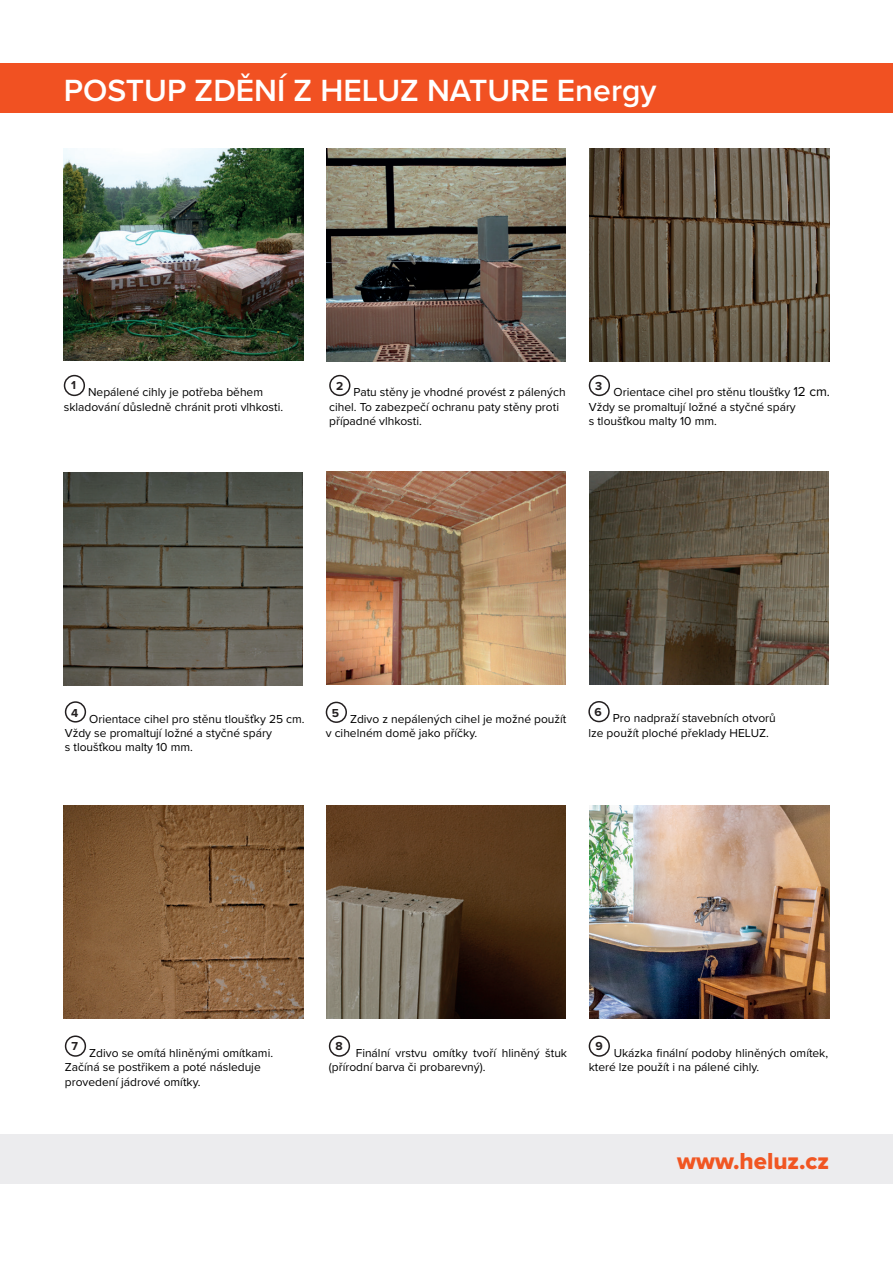
<style>
.page{position:relative;width:893px;height:1263px;background:#fff}
.page>*{position:absolute;margin:0;border:0;box-sizing:border-box;transform-origin:0 0}
.t1{font:600 31.8px "Proxima Nova";color:#fff}
.t2{font:24px "Proxima Nova Extrabld";color:#f15622}
.t3{font:12px/14.4px "Proxima Nova";color:#000}
.t4{font:700 12px "Proxima Nova";color:#231f20}
.s1{font-size:13.5px}
</style>
<div class="page">
<div style="left:0;top:64px;width:893px;height:49px;background:#f15122"></div>
<img style="left:64px;top:148px;width:239px;height:213px">
<img style="left:63px;top:473px;width:240px;height:212px">
<img style="left:64px;top:806px;width:239px;height:212px">
<img style="left:326px;top:148px;width:240px;height:213px">
<img style="left:326px;top:472px;width:240px;height:212px">
<img style="left:327px;top:806px;width:239px;height:212px">
<img style="left:590px;top:148px;width:239px;height:213px">
<img style="left:589px;top:472px;width:240px;height:212px">
<img style="left:590px;top:806px;width:239px;height:212px">
<div style="left:64px;top:375px;width:21px;height:21px;border:2px solid #231f20;border-radius:50%"></div>
<div style="left:329px;top:375px;width:21px;height:21px;border:2px solid #231f20;border-radius:50%"></div>
<div style="left:589px;top:375px;width:21px;height:21px;border:2px solid #231f20;border-radius:50%"></div>
<div style="left:65px;top:701px;width:21px;height:21px;border:2px solid #231f20;border-radius:50%"></div>
<div style="left:326px;top:702px;width:21px;height:21px;border:2px solid #231f20;border-radius:50%"></div>
<div style="left:588px;top:701px;width:22px;height:21px;border:2px solid #231f20;border-radius:50%"></div>
<div style="left:65px;top:1035px;width:21px;height:22px;border:2px solid #231f20;border-radius:50%"></div>
<div style="left:329px;top:1035px;width:21px;height:22px;border:2px solid #231f20;border-radius:50%"></div>
<div style="left:589px;top:1035px;width:21px;height:22px;border:2px solid #231f20;border-radius:50%"></div>
<div style="left:0;top:1134px;width:893px;height:49px;background:#ececee"></div>
<h1 class="t1" style="left:64px;top:67px;width:594px">POSTUP ZDĚNÍ Z HELUZ NATURE Energy</h1>
<p class="t4" style="left:71px;top:376px;width:6px">1</p>
<p class="t3" style="left:64px;top:384px;width:221px;text-align:center">Nepálené cihly je potřeba během skladování důsledně chránit proti vlhkosti.</p>
<p class="t4" style="left:336px;top:377px;width:9px">2</p>
<p class="t3" style="left:329px;top:384px;width:238px;text-indent:24px">Patu stěny je vhodné provést z pálených cihel. To zabezpečí ochranu paty stěny proti případné vlhkosti.</p>
<p class="t4" style="left:595px;top:377px;width:9px">3</p>
<p class="t3" style="left:589px;top:384px;width:243px;text-indent:25px">Orientace cihel pro stěnu tloušťky <span class="s1">12 cm.<br></span>Vždy se promaltují ložné a styčné spáry<br>s tloušťkou malty 10 mm.</p>
<p class="t4" style="left:71px;top:704px;width:9px">4</p>
<p class="t3" style="left:65px;top:711px;width:241px;text-indent:24px">Orientace cihel pro stěnu tloušťky 25 cm.<br>Vždy se promaltují ložné a styčné spáry<br>s tloušťkou malty 10 mm.</p>
<p class="t4" style="left:332px;top:704px;width:9px">5</p>
<p class="t3" style="left:326px;top:711px;width:242px;text-indent:24px">Zdivo z nepálených cihel je možné použít v cihelném domě jako příčky.</p>
<p class="t4" style="left:595px;top:703px;width:9px">6</p>
<p class="t3" style="left:588px;top:710px;width:189px;text-indent:24px">Pro nadpraží stavebních otvorů lze použít ploché překlady HELUZ.</p>
<p class="t4" style="left:72px;top:1037px;width:8px">7</p>
<p class="t3" style="left:65px;top:1045px;width:210px;text-indent:24px">Zdivo se omítá hliněnými omítkami.<br>Začíná se postřikem a poté následuje provedení jádrové omítky.</p>
<p class="t4" style="left:336px;top:1037px;width:9px">8</p>
<p class="t3" style="left:329px;top:1045px;width:240px;text-indent:27px">Finální vrstvu omítky tvoří hliněný štuk (přírodní barva či probarevný).</p>
<p class="t4" style="left:595px;top:1037px;width:9px">9</p>
<p class="t3" style="left:589px;top:1045px;width:241px;text-indent:25px">Ukázka finální podoby hliněných omítek, které lze použít i na pálené cihly.</p>
<h2 class="t2" style="left:677px;top:1149px;width:153px">www.heluz.cz</h2>
</div>
